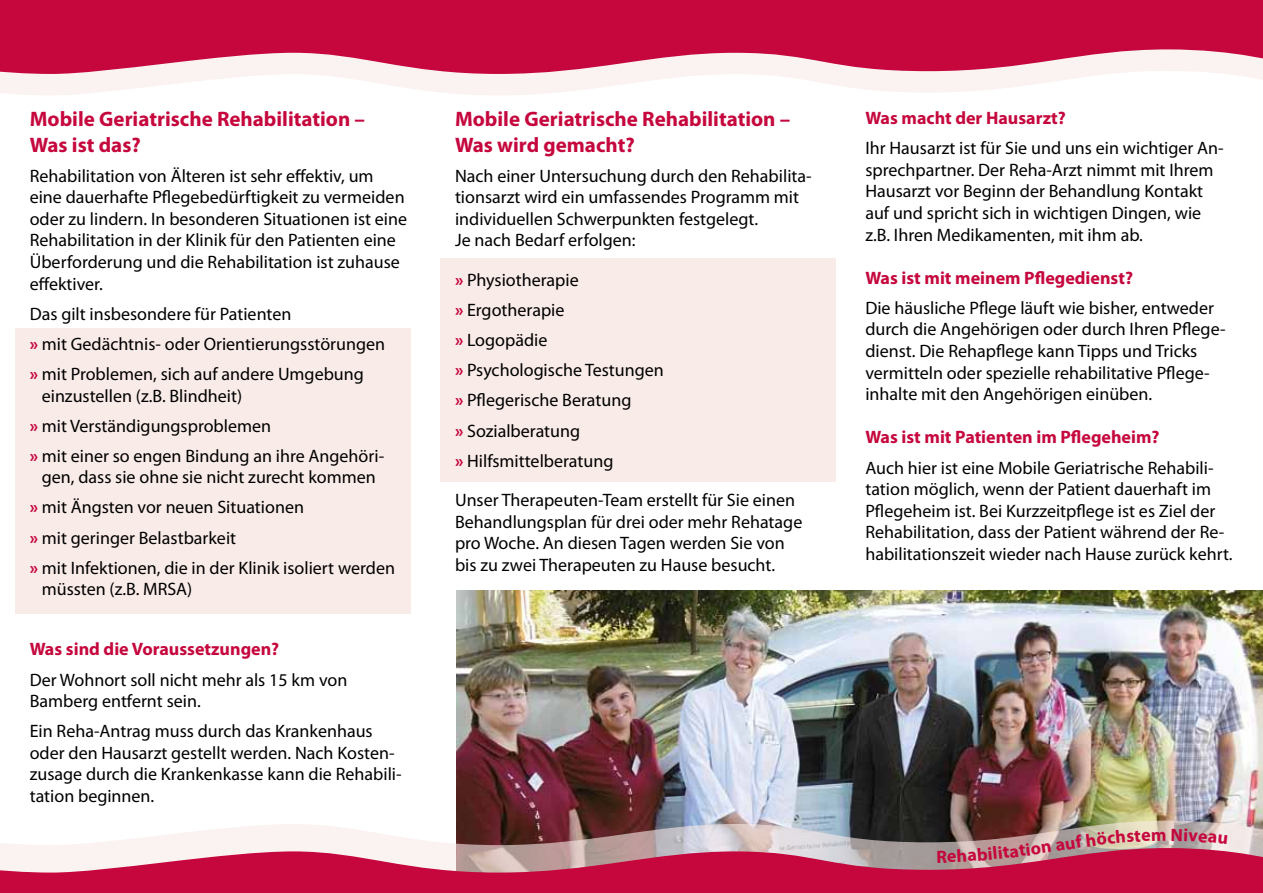
<style>
.page{position:relative;width:1263px;height:893px;background:#fff}
.page>*{position:absolute;margin:0;border:0;box-sizing:border-box;transform-origin:0 0}
.t1{font:700 21px/25.2px "Myriad Pro";color:#c5073d}
.t2{font:18px/21.6px "Myriad Pro";color:#000}
.t3{font:700 18px "Myriad Pro";color:#c5073d}
.s1{font-weight:700;color:#c5073d}
</style>
<div class="page">
<img style="left:456px;top:590px;width:807px;height:231px">
<div style="left:15px;top:328px;width:395px;height:286px;background:#f9ebe8"></div>
<div style="left:440px;top:258px;width:396px;height:224px;background:#f9ebe8"></div>
<svg style="left:0;top:74px;width:1263px;height:21px"></svg>
<svg style="left:0;top:0;width:1263px;height:74px;fill:#c5073d"></svg>
<img style="left:0;top:821px;width:1263px;height:27px">
<svg style="left:0;top:848px;width:1263px;height:45px;fill:#c5073d"></svg>
<svg style="left:937px;top:846px;width:82px;height:16px"></svg>
<svg style="left:1055px;top:830px;width:110px;height:21px"></svg>
<svg style="left:1172px;top:828px;width:55px;height:16px"></svg>
<p class="t1" style="left:30px;top:106px;width:337px">Mobile Geriatrische Rehabilitation –<br>Was ist das?</p>
<p class="t2" style="left:30px;top:164px;width:379px">Rehabilitation von Älteren ist sehr effektiv, um eine dauerhafte Pflegebedürftigkeit zu vermeiden oder zu lindern. In besonderen Situationen ist eine Rehabilitation in der Klinik für den Patienten eine Überforderung und die Rehabilitation ist zuhause effektiver.</p>
<p class="t2" style="left:30px;top:298px;width:357px;line-height:30.2px">Das gilt insbesondere für Patienten<br><span class="s1">»</span> mit Gedächtnis- oder Orientierungsstörungen <span class="s1">»</span> mit Problemen, sich auf andere Umgebung</p>
<p class="t2" style="left:30px;top:380px;width:356px;line-height:30.2px;text-indent:12px">einzustellen (z.B. Blindheit)<br><span class="s1">»</span> mit Verständigungsproblemen<br><span class="s1">»</span> mit einer so engen Bindung an ihre Angehöri-</p>
<p class="t2" style="left:30px;top:462px;width:367px;line-height:30.2px;text-indent:12px">gen, dass sie ohne sie nicht zurecht kommen<br><span class="s1">»</span> mit Ängsten vor neuen Situationen<br><span class="s1">»</span> mit geringer Belastbarkeit<br><span class="s1">»</span> mit Infektionen, die in der Klinik isoliert werden</p>
<p class="t2" style="left:42px;top:578px;width:152px">müssten (z.B. MRSA)</p>
<p class="t3" style="left:30px;top:638px;width:251px">Was sind die Voraussetzungen?</p>
<p class="t2" style="left:30px;top:668px;width:319px">Der Wohnort soll nicht mehr als 15 km von<br>Bamberg entfernt sein.</p>
<p class="t2" style="left:30px;top:720px;width:373px">Ein Reha-Antrag muss durch das Krankenhaus oder den Hausarzt gestellt werden. Nach Kosten&shy;zusage durch die Krankenkasse kann die Rehabili&shy;tation beginnen.</p>
<p class="t1" style="left:455px;top:106px;width:337px">Mobile Geriatrische Rehabilitation –<br>Was wird gemacht?</p>
<p class="t2" style="left:455px;top:164px;width:358px">Nach einer Untersuchung durch den Rehabilita&shy;tionsarzt wird ein umfassendes Programm mit individuellen Schwerpunkten festgelegt.<br>Je nach Bedarf erfolgen:</p>
<p class="t2" style="left:455px;top:265px;width:210px;line-height:30.2px"><span class="s1">»</span> Physiotherapie<br><span class="s1">»</span> Ergotherapie<br><span class="s1">»</span> Logopädie<br><span class="s1">»</span> Psychologische Testungen <span class="s1">»</span> Pflegerische Beratung<br><span class="s1">»</span> Sozialberatung<br><span class="s1">»</span> Hilfsmittelberatung</p>
<p class="t2" style="left:455px;top:489px;width:349px">Unser Therapeuten-Team erstellt für Sie einen Behandlungsplan für drei oder mehr Rehatage pro Woche. An diesen Tagen werden Sie von bis zu zwei Therapeuten zu Hause besucht.</p>
<p class="t3" style="left:865px;top:106px;width:202px">Was macht der Hausarzt?</p>
<p class="t2" style="left:865px;top:137px;width:360px">Ihr Hausarzt ist für Sie und uns ein wichtiger An&shy;sprechpartner. Der Reha-Arzt nimmt mit Ihrem Hausarzt vor Beginn der Behandlung Kontakt auf und spricht sich in wichtigen Dingen, wie z.B. Ihren Medikamenten, mit ihm ab.</p>
<p class="t3" style="left:865px;top:266px;width:269px">Was ist mit meinem Pflegedienst?</p>
<p class="t2" style="left:865px;top:297px;width:361px">Die häusliche Pflege läuft wie bisher, entweder durch die Angehörigen oder durch Ihren Pflege&shy;dienst. Die Rehapflege kann Tipps und Tricks vermitteln oder spezielle rehabilitative Pflege&shy;inhalte mit den Angehörigen einüben.</p>
<p class="t3" style="left:865px;top:426px;width:296px">Was ist mit Patienten im Pflegeheim?</p>
<p class="t2" style="left:865px;top:456px;width:369px">Auch hier ist eine Mobile Geriatrische Rehabili&shy;tation möglich, wenn der Patient dauerhaft im Pflegeheim ist. Bei Kurzzeitpflege ist es Ziel der Rehabilitation, dass der Patient während der Re&shy;habilitationszeit wieder nach Hause zurück kehrt.</p>
<p class="t3" style="left:1017px;top:839px;width:35px;rotate:-8deg">tion</p>
</div>
